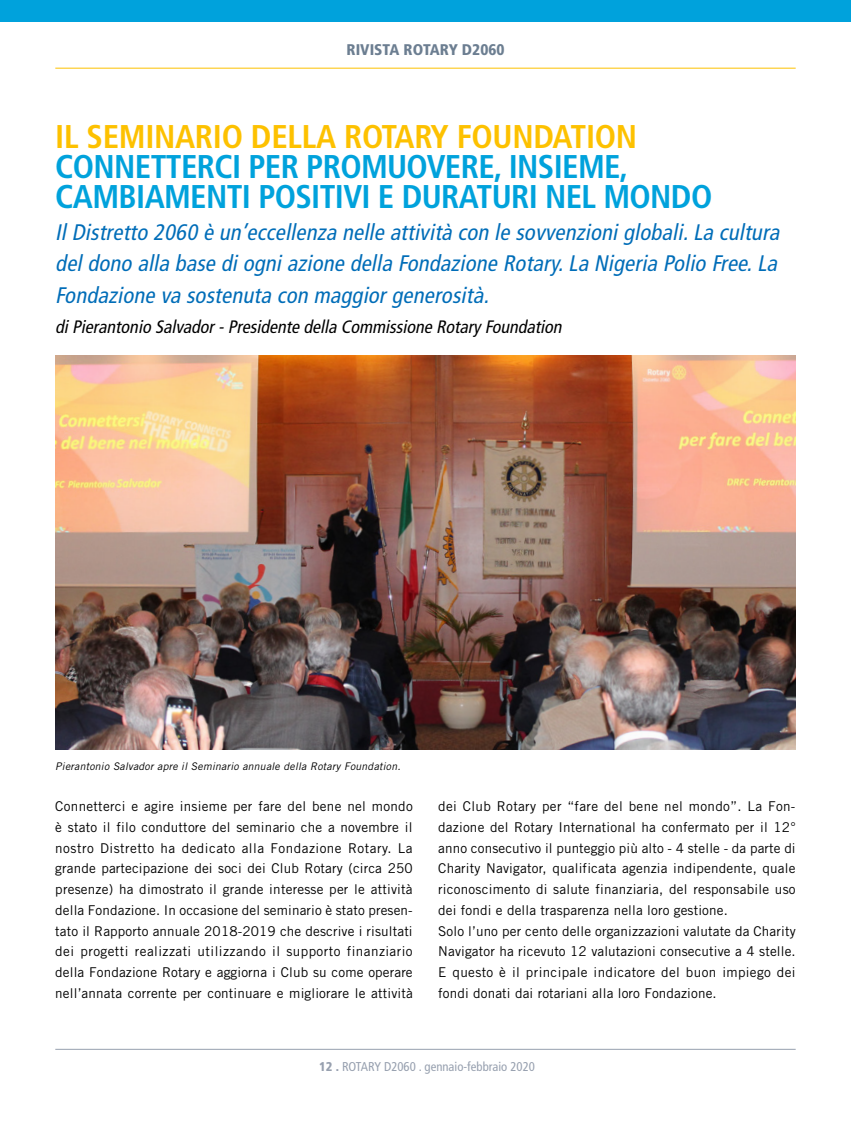
<style>
.page{position:relative;width:851px;height:1127px;background:#fff}
.page>*{position:absolute;margin:0;border:0;box-sizing:border-box;transform-origin:0 0}
.t1{font:700 condensed 32.85px/30.2px "Frutiger LT Std";letter-spacing:-.02em;color:#00a2dc}
.t2{font:700 condensed 32.85px "Frutiger LT Std";letter-spacing:-.01em;color:#fdc100}
.t3{font:italic condensed 22.5px/31.5px "Frutiger LT Std";color:#006db8;text-align:justify}
.t4{font:italic condensed 18px "Frutiger LT Std";color:#000}
.t5{font:900 condensed 15.45px "Frutiger LT Std";color:#6c7e91}
.t6{font:13.5px/20.7px "Trade Gothic LT Std";letter-spacing:.01em;color:#000;text-align:justify}
.t7{font:condensed 12.75px "Frutiger LT Std";color:#97a0af}
.t8{font:italic 10.5px "Trade Gothic LT Std";color:#000}
.s1{font-weight:900}
</style>
<div class="page">
<hr style="left:55px;top:1049px;width:740px;height:1px;background:#97a0af">
<hr style="left:55px;top:68px;width:740px;height:1px;background:#fdc100">
<img style="left:55px;top:356px;width:740px;height:393px">
<div style="left:0;top:0;width:850px;height:21px;background:#00a2dc"></div>
<p class="t5" style="left:346px;top:40px;width:159px">RIVISTA ROTARY D2060</p>
<h1 class="t2" style="left:55px;top:117px;width:583px">IL SEMINARIO DELLA ROTARY FOUNDATION</h1>
<h1 class="t1" style="left:55px;top:152px;width:658px">CONNETTERCI PER PROMUOVERE, INSIEME,<br>CAMBIAMENTI POSITIVI E DURATURI NEL MONDO</h1>
<h2 class="t3" style="left:55px;top:216px;width:730px">IlDistretto 2060 è un’eccellenza nelle attività con le sovvenzioniglobali.La cultura deldono alla base diogniazione della Fondazione Rotary.La Nigeria Polio Free.La Fondazione va sostenuta con maggiorgenerosità.</h2>
<h3 class="t4" style="left:55px;top:316px;width:511px">diPierantonio Salvador-Presidente della Commissione Rotary Foundation</h3>
<p class="t8" style="left:55px;top:760px;width:349px">Pierantonio Salvador apre il Seminario annuale della Rotary Foundation.</p>
<p class="t6" style="left:55px;top:796px;width:359px">Connetterci e agire insieme per fare del bene nel mondo è stato il filo conduttore del seminario che a novembre il nostro Distretto ha dedicato alla Fondazione Rotary. La grande partecipazione dei soci dei Club Rotary (circa 250 presenze) ha dimostrato il grande interesse per le attività della Fondazione. In occasione del seminario è stato presen&shy;tato il Rapporto annuale 2018-2019 che descrive i risultati dei progetti realizzati utilizzando il supporto finanziario della Fondazione Rotary e aggiorna i Club su come operare nell’annata corrente per continuare e migliorare le attività</p>
<p class="t6" style="left:438px;top:796px;width:359px;text-align:left">dei Club Rotary per “fare del bene nel mondo”. La Fon&shy;dazione del Rotary International ha confermato per il 12° anno consecutivo il punteggio più alto - 4 stelle - da parte di Charity Navigator, qualificata agenzia indipendente, quale riconoscimento di salute finanziaria, del responsabile uso dei fondi e della trasparenza nella loro gestione.<br>Solo l’uno per cento delle organizzazioni valutate da Charity Navigator ha ricevuto 12 valutazioni consecutive a 4 stelle.<br>E questo è il principale indicatore del buon impiego dei fondi donati dai rotariani alla loro Fondazione.</p>
<p class="t7" style="left:319px;top:1059px;width:217px"><span class="s1">12 .</span> ROTARY D2060 . gennaio-febbraio 2020</p>
</div>
